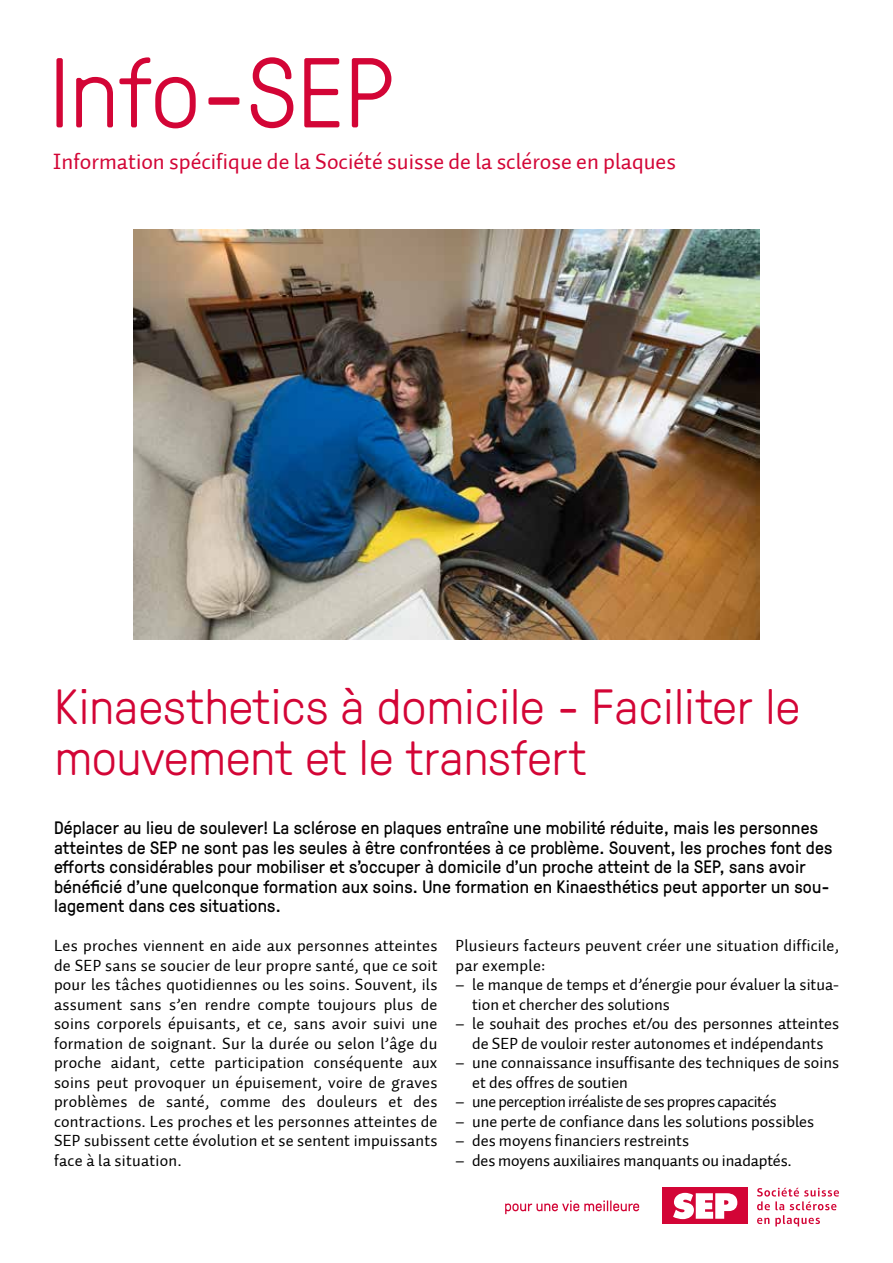
<style>
.page{position:relative;width:893px;height:1263px;background:#fff}
.page>*{position:absolute;margin:0;border:0;box-sizing:border-box;transform-origin:0 0}
.t1{font:300 99px "GT Pressura";letter-spacing:.01em;color:#d30536}
.t2{font:300 49.5px/51px "GT Pressura";letter-spacing:.01em;color:#d30536}
.t3{font:22.5px "Auto 2 Regular LF";color:#d30536}
.t4{font:18px/19.5px "GT Pressura";letter-spacing:.01em;color:#000}
.t5{font:16.5px/19.5px "Auto 2 Regular LF";color:#000}
.t6{font:16.5px "Auto 2 Regular LF";letter-spacing:-.025em;color:#000}
</style>
<div class="page">
<div style="left:662px;top:1187px;width:86px;height:37px;background:#d30536"></div>
<svg style="left:757px;top:1188px;width:82px;height:38px"></svg>
<svg style="left:673px;top:1193px;width:64px;height:26px"></svg>
<svg style="left:505px;top:1200px;width:134px;height:14px"></svg>
<img style="left:134px;top:230px;width:625px;height:409px">
<h1 class="t1" style="left:50px;top:22px;width:345px">Info-SEP</h1>
<h3 class="t3" style="left:53px;top:148px;width:625px">Information spécifique de la Société suisse de la sclérose en plaques</h3>
<h2 class="t2" style="left:55px;top:678px;width:747px">Kinaesthetics à domicile - Faciliter le mouvement et le transfert</h2>
<p class="t4" style="left:54px;top:817px;width:780px">Déplacer au lieu de soulever! La sclérose en plaques entraîne une mobilité réduite, mais les personnes atteintes de SEP ne sont pas les seules à être confrontées à ce problème. Souvent, les proches font des efforts considérables pour mobiliser et s’occuper à domicile d’un proche atteint de la SEP, sans avoir bénéficié d’une quelconque formation aux soins. Une formation en Kinaesthétics peut apporter un sou&shy;lagement dans ces situations.</p>
<p class="t5" style="left:54px;top:936px;width:385px;text-align:justify">Les proches viennent en aide aux personnes atteintes de SEP sans se soucier de leur propre santé, que ce soit pour les tâches quotidiennes ou les soins. Souvent, ils assument sans s’en rendre compte toujours plus de soins corporels épuisants, et ce, sans avoir suivi une formation de soignant. Sur la durée ou selon l’âge du proche aidant, cette participation conséquente aux soins peut provoquer un épuisement, voire de graves problèmes de santé, comme des douleurs et des contractions. Les proches et les personnes atteintes de SEP subissent cette évolution et se sentent impuissants face à la situation.</p>
<p class="t5" style="left:456px;top:936px;width:385px">Plusieurs facteurs peuvent créer une situation difficile, par exemple:</p>
<p class="t5" style="left:472px;top:975px;width:368px;text-indent:-16px">– le manque de temps et d’énergie pour évaluer la situa&shy;tion et chercher des solutions</p>
<p class="t5" style="left:456px;top:1014px;width:385px;text-align:center">– le souhait des proches et/ou des personnes atteintes de SEP de vouloir rester autonomes et indépendants</p>
<p class="t5" style="left:472px;top:1053px;width:368px;text-indent:-16px">– une connaissance insuffisante des techniques de soins et des offres de soutien</p>
<p class="t6" style="left:456px;top:1091px;width:323px">– une perception irréaliste de ses propres capacités</p>
<p class="t5" style="left:456px;top:1111px;width:360px">– une perte de confiance dans les solutions possibles</p>
<p class="t5" style="left:456px;top:1131px;width:235px">– des moyens financiers restreints</p>
<p class="t5" style="left:456px;top:1150px;width:338px">– des moyens auxiliaires manquants ou inadaptés.</p>
</div>
